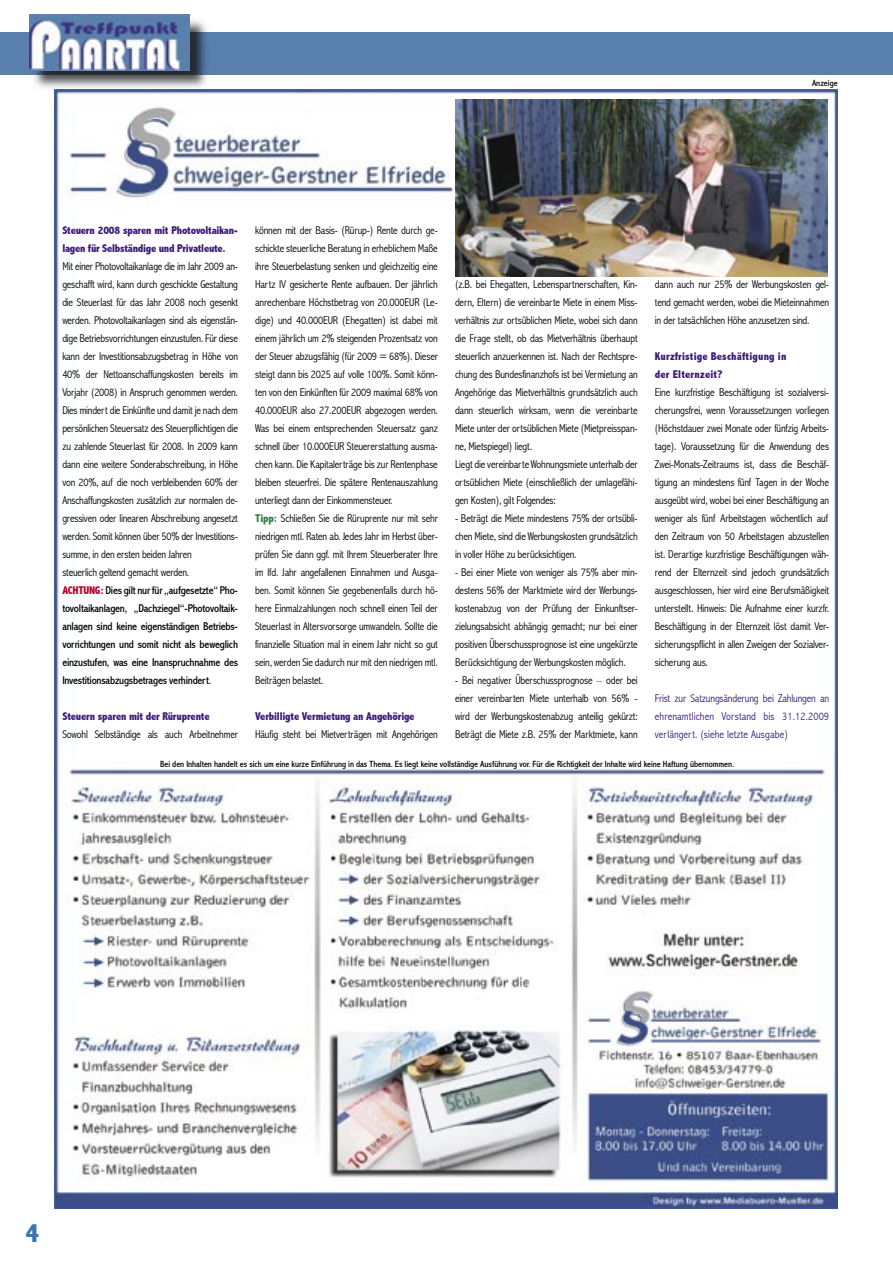
<style>
.page{position:relative;width:893px;height:1263px;background:#fff}
.page>*{position:absolute;margin:0;border:0;box-sizing:border-box;transform-origin:0 0}
.t1{font:800 condensed 27px "Abadi";color:#3d76ae}
.t2{font:300 condensed 11.25px/18px "Abadi";letter-spacing:-.015em;color:#000;text-align:justify}
.t3{font:800 condensed 11.25px/18px "Abadi";letter-spacing:-.015em;color:#391d76}
.t4{font:300 condensed 11.25px/18px "Abadi";letter-spacing:.01em;color:#391d76;text-align:justify}
.t5{font:800 condensed 11.25px/18px "Abadi";letter-spacing:.015em;color:#391d76}
.t6{font:condensed 9px "Abadi";letter-spacing:-.005em;color:#000}
.s1{font-weight:800;color:#bd002b}
.s2{font-weight:400}
.s3{font-weight:800;color:#307d43}
</style>
<div class="page">
<div style="left:0;top:32px;width:893px;height:43px;background:#5a81ad"></div>
<img style="left:34px;top:20px;width:173px;height:68px">
<img style="left:34px;top:32px;width:173px;height:43px">
<img style="left:30px;top:15px;width:160px;height:56px">
<img style="left:54px;top:89px;width:784px;height:1120px">
<img style="left:455px;top:100px;width:373px;height:176px">
<p class="t6" style="left:812px;top:77px;width:27px">Anzeige</p>
<p class="t3" style="left:62px;top:221px;width:177px">Steuern 2008 sparen mit Photovoltaikan&shy;lagen für Selbständige und Privatleute.</p>
<p class="t2" style="left:62px;top:257px;width:177px;text-align:left">Mit einer Photovoltaikanlage die im Jahr 2009 an&shy;geschafft wird, kann durch geschickte Gestaltung die Steuerlast für das Jahr 2008 noch gesenkt werden. Photovoltaikanlagen sind als eigenstän&shy;dige Betriebsvorrichtungen einzustufen. Für diese kann der Investitionsabzugsbetrag in Höhe von 40% der Nettoanschaffungskosten bereits im Vorjahr (2008) in Anspruch genommen werden.<br>Dies mindert die Einkünfte und damit je nach dem persönlichen Steuersatz des Steuerpflichtigen die zu zahlende Steuerlast für 2008. In 2009 kann dann eine weitere Sonderabschreibung, in Höhe von 20%, auf die noch verbleibenden 60% der Anschaffungskosten zusätzlich zur normalen de&shy;gressiven oder linearen Abschreibung angesetzt werden. Somit können über 50% der Investitions&shy;summe, in den ersten beiden Jahren<br>steuerlich geltend gemacht werden.<br><span class="s1">ACHTUNG:</span> <span class="s2">Dies gilt nur für „aufgesetzte“ Pho&shy;tovoltaikanlagen, „Dachziegel“-Photovoltaik&shy;anlagen sind keine eigenständigen Betriebs&shy;vorrichtungen und somit nicht als beweglich einzustufen, was eine Inanspruchnahme des Investitionsabzugsbetrages verhindert.</span></p>
<p class="t3" style="left:62px;top:707px;width:149px">Steuern sparen mit der Rüruprente</p>
<p class="t2" style="left:62px;top:725px;width:177px">Sowohl Selbständige als auch Arbeitnehmer</p>
<p class="t2" style="left:255px;top:221px;width:184px;text-align:left">können mit der Basis- (Rürup-) Rente durch ge&shy;schickte steuerliche Beratung in erheblichem Maße ihre Steuerbelastung senken und gleichzeitig eine Hartz IV gesicherte Rente aufbauen. Der jährlich anrechenbare Höchstbetrag von 20.000EUR (Le&shy;dige) und 40.000EUR (Ehegatten) ist dabei mit einem jährlich um 2% steigenden Prozentsatz von der Steuer abzugsfähig (für 2009 = 68%). Dieser steigt dann bis 2025 auf volle 100%. Somit könn&shy;ten von den Einkünften für 2009 maximal 68% von 40.000EUR also 27.200EUR abgezogen werden.<br>Was bei einem entsprechenden Steuersatz ganz schnell über 10.000EUR Steuererstattung ausma&shy;chen kann. Die Kapitalerträge bis zur Rentenphase bleiben steuerfrei. Die spätere Rentenauszahlung unterliegt dann der Einkommensteuer.<br><span class="s3">Tipp:</span> Schließen Sie die Rüruprente nur mit sehr niedrigen mtl. Raten ab. Jedes Jahr im Herbst über&shy;prüfen Sie dann ggf. mit Ihrem Steuerberater Ihre im lfd. Jahr angefallenen Einnahmen und Ausga&shy;ben. Somit können Sie gegebenenfalls durch hö&shy;here Einmalzahlungen noch schnell einen Teil der Steuerlast in Altersvorsorge umwandeln. Sollte die finanzielle Situation mal in einem Jahr nicht so gut sein, werden Sie dadurch nur mit den niedrigen mtl.<br>Beiträgen belastet.</p>
<p class="t3" style="left:255px;top:707px;width:161px">Verbilligte Vermietung an Angehörige</p>
<p class="t2" style="left:255px;top:725px;width:184px">Häufig steht bei Mietverträgen mit Angehörigen</p>
<p class="t2" style="left:655px;top:275px;width:176px">dann auch nur 25% der Werbungskosten gel&shy;tend gemacht werden, wobei die Mieteinnahmen in der tatsächlichen Höhe anzusetzen sind.</p>
<p class="t5" style="left:655px;top:347px;width:133px">Kurzfristige Beschäftigung in der Elternzeit?</p>
<p class="t2" style="left:655px;top:383px;width:176px">Eine kurzfristige Beschäftigung ist sozialversi&shy;cherungsfrei, wenn Voraussetzungen vorliegen (Höchstdauer zwei Monate oder fünfzig Arbeits&shy;tage). Voraussetzung für die Anwendung des Zwei-Monats-Zeitraums ist, dass die Beschäf&shy;tigung an mindestens fünf Tagen in der Woche ausgeübt wird, wobei bei einer Beschäftigung an weniger als fünf Arbeitstagen wöchentlich auf den Zeitraum von 50 Arbeitstagen abzustellen ist. Derartige kurzfristige Beschäftigungen wäh&shy;rend der Elternzeit sind jedoch grundsätzlich ausgeschlossen, hier wird eine Berufsmäßigkeit unterstellt. Hinweis: Die Aufnahme einer kurzfr.<br>Beschäftigung in der Elternzeit löst damit Ver&shy;sicherungspflicht in allen Zweigen der Sozialver&shy;sicherung aus.</p>
<p class="t4" style="left:655px;top:689px;width:176px">Frist zur Satzungsänderung bei Zahlungen an ehrenamtlichen Vorstand bis 31.12.2009 verlängert. (siehe letzte Ausgabe)</p>
<p class="t6" style="left:160px;top:759px;width:575px">Bei den Inhalten handelt es sich um eine kurze Einführung in das Thema. Es liegt keine vollständige Ausführung vor. Für die Richtigkeit der Inhalte wird keine Haftung übernommen.</p>
<p class="t2" style="left:455px;top:275px;width:184px;text-align:left">(z.B. bei Ehegatten, Lebenspartnerschaften, Kin&shy;dern, Eltern) die vereinbarte Miete in einem Miss&shy;verhältnis zur ortsüblichen Miete, wobei sich dann die Frage stellt, ob das Mietverhältnis überhaupt steuerlich anzuerkennen ist. Nach der Rechtspre&shy;chung des Bundesfinanzhofs ist bei Vermietung an Angehörige das Mietverhältnis grundsätzlich auch dann steuerlich wirksam, wenn die vereinbarte Miete unter der ortsüblichen Miete (Mietpreisspan&shy;ne, Mietspiegel) liegt.<br>Liegt die vereinbarte Wohnungsmiete unterhalb der ortsüblichen Miete (einschließlich der umlagefähi&shy;gen Kosten), gilt Folgendes:</p>
<p class="t2" style="left:455px;top:509px;width:184px">- Beträgt die Miete mindestens 75% der ortsübli&shy;chen Miete, sind die Werbungskosten grundsätzlich in voller Höhe zu berücksichtigen.</p>
<p class="t2" style="left:455px;top:563px;width:184px">- Bei einer Miete von weniger als 75% aber min&shy;destens 56% der Marktmiete wird der Werbungs&shy;kostenabzug von der Prüfung der Einkunftser&shy;zielungsabsicht abhängig gemacht; nur bei einer positiven Überschussprognose ist eine ungekürzte Berücksichtigung der Werbungskosten möglich.</p>
<p class="t2" style="left:455px;top:671px;width:184px">- Bei negativer Überschussprognose – oder bei einer vereinbarten Miete unterhalb von 56% - wird der Werbungskostenabzug anteilig gekürzt:<br>Beträgt die Miete z.B. 25% der Marktmiete, kann</p>
<h1 class="t1" style="left:26px;top:1217px;width:15px">4</h1>
</div>
